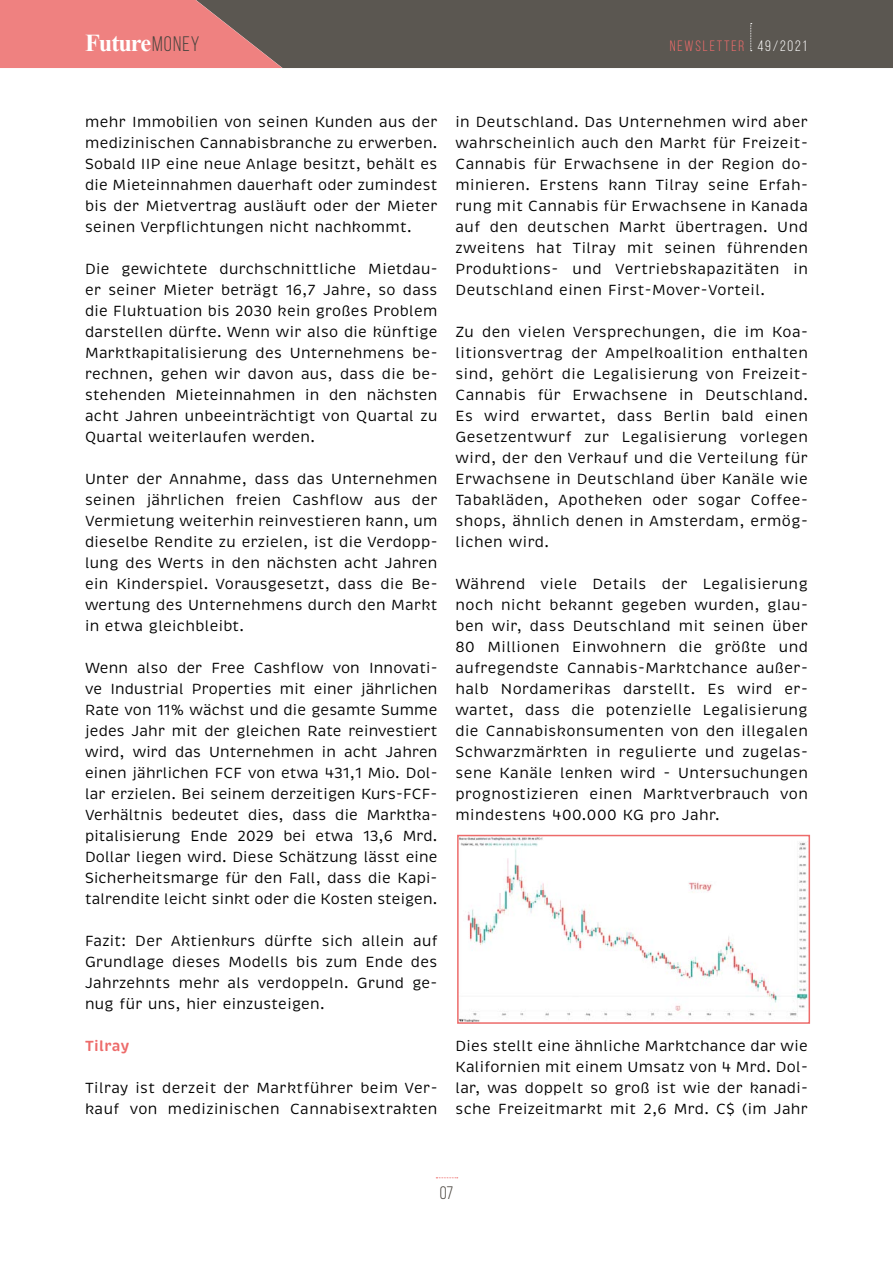
<style>
.page{position:relative;width:893px;height:1263px;background:#fff}
.page>*{position:absolute;margin:0;border:0;box-sizing:border-box;transform-origin:0 0}
.t1{font:700 24.3px "Times New Roman";letter-spacing:-.04em;color:#fff}
.t2{font:18px "Bebas Neue";color:#49443e}
.t3{font:15px/21px "Brevia";letter-spacing:.02em;color:#000;text-align:justify}
.t4{font:15px "Bebas Neue";letter-spacing:.12em;color:#ed6b6a}
.t5{font:600 15px "Brevia";letter-spacing:.02em;color:#ed6b6a}
.s1{font-family:"Bebas Neue";font-weight:400;font-size:21px;color:#49443e}
.s2{color:#fff}
</style>
<div class="page">
<svg style="left:436px;top:1177px;width:22px;height:1px"></svg>
<div style="left:282px;top:0;width:611px;height:68px;background:#5b5751"></div>
<svg style="left:0;top:0;width:282px;height:68px;background:#d87a79"></svg>
<svg style="left:750px;top:23px;width:2px;height:28px"></svg>
<img style="left:460px;top:838px;width:347px;height:183px">
<div style="left:457px;top:835px;width:353px;height:189px;border:2px solid #ed6b6a"></div>
<h1 class="t1" style="left:85px;top:26px;width:116px">Future<span class="s1">MONEY</span></h1>
<p class="t4" style="left:670px;top:37px;width:138px">NEWSLETTER <span class="s2">49/2021</span></p>
<p class="t3" style="left:85px;top:112px;width:354px">mehr Immobilien von seinen Kunden aus der medizinischen Cannabisbranche zu erwerben.<br>Sobald IIP eine neue Anlage besitzt, behält es die Mieteinnahmen dauerhaft oder zumindest bis der Mietvertrag ausläuft oder der Mieter seinen Verpflichtungen nicht nachkommt.</p>
<p class="t3" style="left:85px;top:259px;width:354px">Die gewichtete durchschnittliche Mietdau&shy;er seiner Mieter beträgt 16,7 Jahre, so dass die Fluktuation bis 2030 kein großes Problem darstellen dürfte. Wenn wir also die künftige Marktkapitalisierung des Unternehmens be&shy;rechnen, gehen wir davon aus, dass die be&shy;stehenden Mieteinnahmen in den nächsten acht Jahren unbeeinträchtigt von Quartal zu Quartal weiterlaufen werden.</p>
<p class="t3" style="left:85px;top:469px;width:354px">Unter der Annahme, dass das Unternehmen seinen jährlichen freien Cashflow aus der Vermietung weiterhin reinvestieren kann, um dieselbe Rendite zu erzielen, ist die Verdopp&shy;lung des Werts in den nächsten acht Jahren ein Kinderspiel. Vorausgesetzt, dass die Be&shy;wertung des Unternehmens durch den Markt in etwa gleichbleibt.</p>
<p class="t3" style="left:85px;top:658px;width:354px">Wenn also der Free Cashflow von Innovati&shy;ve Industrial Properties mit einer jährlichen Rate von 11% wächst und die gesamte Summe jedes Jahr mit der gleichen Rate reinvestiert wird, wird das Unternehmen in acht Jahren einen jährlichen FCF von etwa 431,1 Mio. Dol&shy;lar erzielen. Bei seinem derzeitigen Kurs-FCF-Verhältnis bedeutet dies, dass die Marktka&shy;pitalisierung Ende 2029 bei etwa 13,6 Mrd.<br>Dollar liegen wird. Diese Schätzung lässt eine Sicherheitsmarge für den Fall, dass die Kapi&shy;talrendite leicht sinkt oder die Kosten steigen.</p>
<p class="t3" style="left:85px;top:931px;width:354px">Fazit: Der Aktienkurs dürfte sich allein auf Grundlage dieses Modells bis zum Ende des Jahrzehnts mehr als verdoppeln. Grund ge&shy;nug für uns, hier einzusteigen.</p>
<p class="t5" style="left:85px;top:1037px;width:46px">Tilray</p>
<p class="t3" style="left:85px;top:1078px;width:354px">Tilray ist derzeit der Marktführer beim Ver&shy;kauf von medizinischen Cannabisextrakten</p>
<p class="t3" style="left:455px;top:112px;width:354px">in Deutschland. Das Unternehmen wird aber wahrscheinlich auch den Markt für Freizeit-Cannabis für Erwachsene in der Region do&shy;minieren. Erstens kann Tilray seine Erfah&shy;rung mit Cannabis für Erwachsene in Kanada auf den deutschen Markt übertragen. Und zweitens hat Tilray mit seinen führenden Produktions- und Vertriebskapazitäten in Deutschland einen First-Mover-Vorteil.</p>
<p class="t3" style="left:455px;top:322px;width:354px">Zu den vielen Versprechungen, die im Koa&shy;litionsvertrag der Ampelkoalition enthalten sind, gehört die Legalisierung von Freizeit-Cannabis für Erwachsene in Deutschland.<br>Es wird erwartet, dass Berlin bald einen Gesetzentwurf zur Legalisierung vorlegen wird, der den Verkauf und die Verteilung für Erwachsene in Deutschland über Kanäle wie Tabakläden, Apotheken oder sogar Coffee&shy;shops, ähnlich denen in Amsterdam, ermög&shy;lichen wird.</p>
<p class="t3" style="left:455px;top:574px;width:354px">Während viele Details der Legalisierung noch nicht bekannt gegeben wurden, glau&shy;ben wir, dass Deutschland mit seinen über 80 Millionen Einwohnern die größte und aufregendste Cannabis-Marktchance außer&shy;halb Nordamerikas darstellt. Es wird er&shy;wartet, dass die potenzielle Legalisierung die Cannabiskonsumenten von den illegalen Schwarzmärkten in regulierte und zugelas&shy;sene Kanäle lenken wird - Untersuchungen prognostizieren einen Marktverbrauch von mindestens 400.000 KG pro Jahr.</p>
<p class="t3" style="left:455px;top:1036px;width:354px">Dies stellt eine ähnliche Marktchance dar wie Kalifornien mit einem Umsatz von 4 Mrd. Dol&shy;lar, was doppelt so groß ist wie der kanadi&shy;sche Freizeitmarkt mit 2,6 Mrd. C$ (im Jahr</p>
<p class="t2" style="left:440px;top:1183px;width:15px">07</p>
</div>
